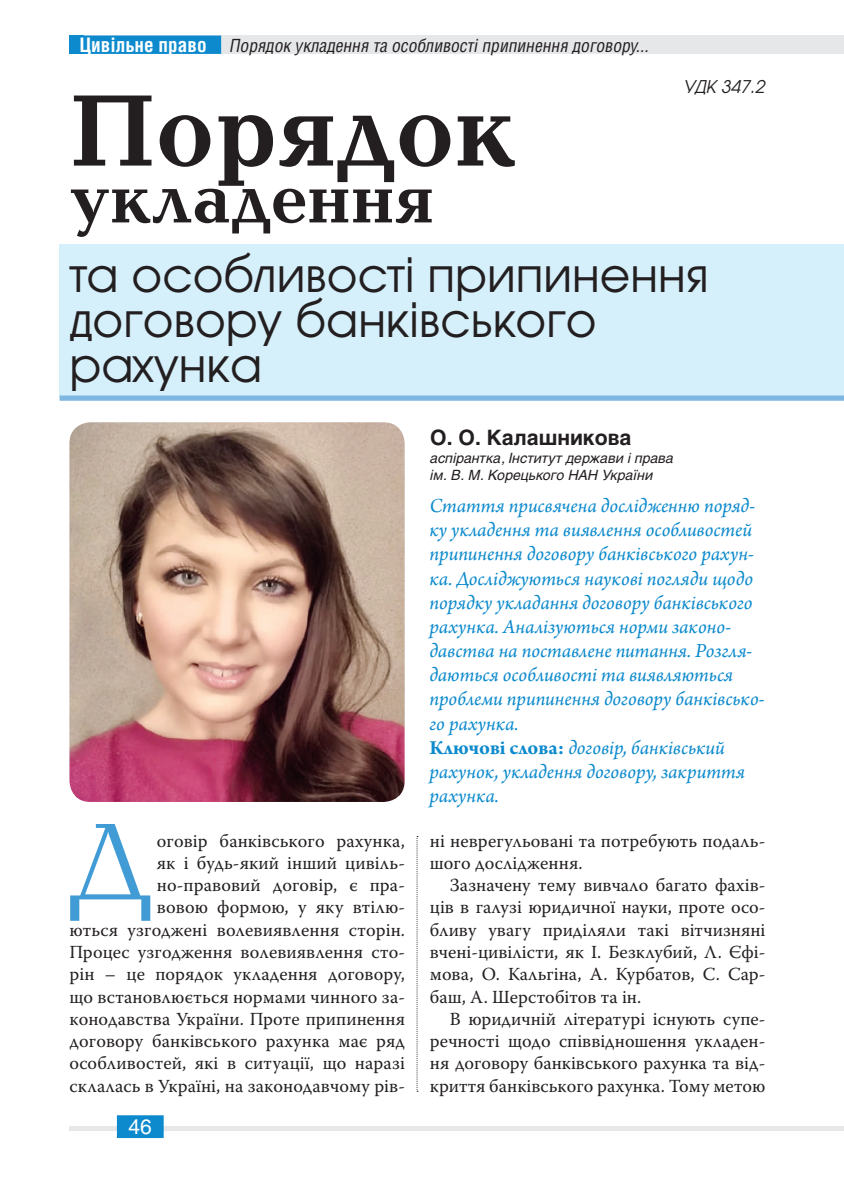
<style>
.page{position:relative;width:844px;height:1191px;background:#fff}
.page>*{position:absolute;margin:0;border:0;box-sizing:border-box;transform-origin:0 0}
.t1{font:112.7px "Baltica C";color:#419bd5}
.t2{font:700 104.65px "Baltica C";color:#231f20}
.t3{font:700 70px "Baltica C";color:#231f20}
.t4{font:47.07px/45.5px "AG Avalanche C";color:#231f20}
.t5{font:italic 21px/24.2px "Arno Pro";letter-spacing:-.005em;color:#0c8acd}
.t6{font:700 21px "Helios C";color:#231f20}
.t7{font:21px "AG Letterica C";color:#fff}
.t8{font:18.38px/22.2px "Warnock Pro";letter-spacing:.005em;color:#231f20;text-align:justify}
.t9{font:italic 17.5px "AG Letterica Condensed C";color:#231f20}
.t10{font:italic 17.5px "AG Avalanche C";color:#231f20}
.t11{font:italic 14px/17.5px "Helios C";color:#231f20}
.s1{font-weight:700;font-style:normal;font-size:19.25px;color:#fff}
.s2{font-weight:700;font-style:normal}
</style>
<div class="page">
<div style="left:69px;top:36px;width:774px;height:18px;background:#e6e7e9"></div>
<div style="left:69px;top:36px;width:15px;height:18px;background:#0c8acd"></div>
<div style="left:69px;top:1125px;width:774px;height:5px;background:#e6e7e9"></div>
<div style="left:117px;top:1115px;width:47px;height:23px;background:#0c8acd"></div>
<div style="left:79px;top:36px;width:142px;height:18px;background:#0c8acd"></div>
<svg style="left:416px;top:836px;width:2px;height:255px"></svg>
<div style="left:60px;top:245px;width:783px;height:152px;background:#d6f0fb"></div>
<div style="left:60px;top:395px;width:783px;height:6px;background:#7fb6e2"></div>
<img style="left:69px;top:422px;width:335px;height:380px">
<p class="t9" style="left:79px;top:35px;width:571px"><span class="s1">Цивільне право</span> Порядок укладення та особливості припинення договору...</p>
<h2 class="t2" style="left:69px;top:75px;width:448px">Порядок</h2>
<h3 class="t3" style="left:69px;top:162px;width:365px">укладення</h3>
<p class="t10" style="left:683px;top:76px;width:83px">УДК 347.2</p>
<h3 class="t4" style="left:69px;top:251px;width:640px">та особливості припинення договору банківського рахунка</h3>
<p class="t6" style="left:430px;top:425px;width:203px">О. О. Калашникова</p>
<p class="t11" style="left:430px;top:449px;width:245px">аспірантка, Інститут держави і права ім. В. М. Корецького НАН України</p>
<p class="t5" style="left:429px;top:495px;width:336px">Стаття присвячена дослідженню поряд&shy;ку укладення та виявлення особливостей припинення договору банківського рахун&shy;ка. Досліджуються наукові погляди щодо порядку укладання договору банківського рахунка. Аналізуються норми законо&shy;давства на поставлене питання. Розгля&shy;даються особливості та виявляються проблеми припинення договору банківсько&shy;го рахунка.<br><span class="s2">Ключові слова:</span> договір, банківський рахунок, укладення договору, закриття рахунка.</p>
<h1 class="t1" style="left:69px;top:803px;width:82px">Д</h1>
<p class="t8" style="left:69px;top:829px;width:337px;text-align:right">оговір банківського рахунка,<br>як і будь-який інший цивіль&shy;но-правовий договір, є пра-<br>вовою формою, у яку втілю-<br>ються узгоджені волевиявлення сторін.<br>Процес узгодження волевиявлення сто&shy;рін – це порядок укладення договору, що встановлюється нормами чинного за&shy;конодавства України. Проте припинення договору банківського рахунка має ряд особливостей, які в ситуації, що наразі склалась в Україні, на законодавчому рів-</p>
<p class="t8" style="left:430px;top:829px;width:337px">ні неврегульовані та потребують подаль&shy;шого дослідження.</p>
<p class="t8" style="left:430px;top:873px;width:337px;text-indent:20px">Зазначену тему вивчало багато фахів&shy;ців в галузі юридичної науки, проте осо&shy;бливу увагу приділяли такі вітчизняні вчені-цивілісти, як І. Безклубий, Л. Єфі&shy;мова, О. Кальгіна, А. Курбатов, С. Сар&shy;баш, А. Шерстобітов та ін.</p>
<p class="t8" style="left:430px;top:1007px;width:337px;text-indent:20px">В юридичній літературі існують супе&shy;речності щодо співвідношення укладен&shy;ня договору банківського рахунка та від&shy;криття банківського рахунка. Тому метою</p>
<p class="t7" style="left:128px;top:1114px;width:25px">46</p>
</div>
